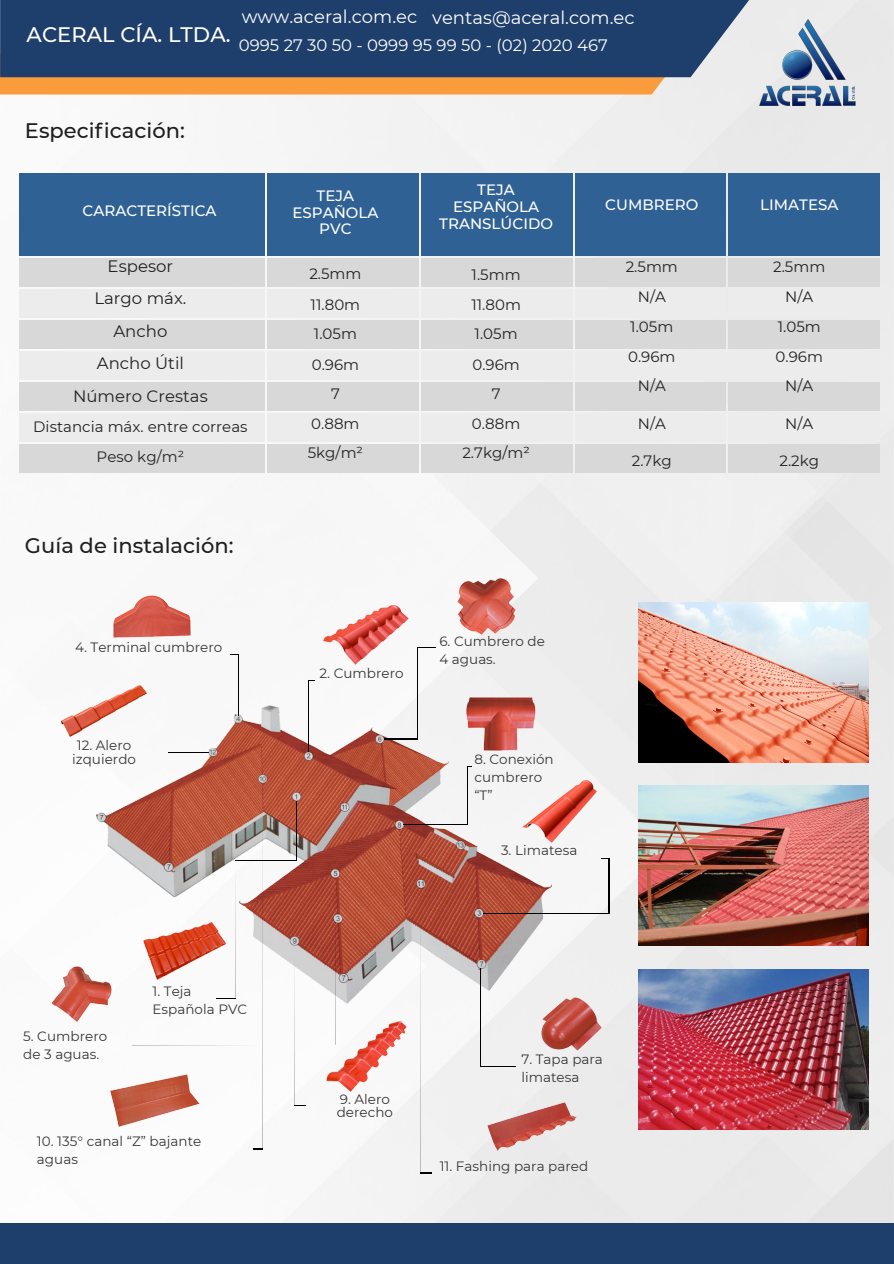
<style>
.page{position:relative;width:894px;height:1264px;background:#fff}
.page>*{position:absolute;margin:0;border:0;box-sizing:border-box;transform-origin:0 0}
.t1{font:500 21px "Montserrat";color:#1e1e1e}
.t2{font:500 21px "Montserrat";color:#fff}
.t3{font:18px "Montserrat";color:#fff}
.t4{font:16.5px/32.7px "Montserrat";color:#212121;text-align:center}
.t5{font:16.5px "Montserrat";color:#fff}
.t6{font:15px/29.8px "Montserrat";color:#212121;text-align:center}
.t7{font:500 15px/16.8px "Montserrat";color:#fff;text-align:center}
.t8{font:13.5px/18px "Montserrat";color:#363636}
</style>
<div class="page">
<img style="left:0;top:0;width:893px;height:1223px">
<div style="left:0;top:1223px;width:893px;height:40px;background:#1e3f6b"></div>
<div style="left:19px;top:173px;width:245px;height:82px;background:#306194"></div>
<div style="left:267px;top:173px;width:152px;height:82px;background:#306194"></div>
<div style="left:422px;top:173px;width:150px;height:82px;background:#306194"></div>
<div style="left:19px;top:258px;width:245px;height:28px;background:#d8d8d8"></div>
<div style="left:267px;top:258px;width:152px;height:28px;background:#d8d8d8"></div>
<div style="left:422px;top:258px;width:150px;height:28px;background:#d8d8d8"></div>
<div style="left:19px;top:289px;width:245px;height:28px;background:#ececec"></div>
<div style="left:267px;top:289px;width:152px;height:28px;background:#ececec"></div>
<div style="left:422px;top:289px;width:150px;height:28px;background:#ececec"></div>
<div style="left:19px;top:320px;width:245px;height:28px;background:#d8d8d8"></div>
<div style="left:267px;top:320px;width:152px;height:28px;background:#d8d8d8"></div>
<div style="left:422px;top:320px;width:150px;height:28px;background:#d8d8d8"></div>
<div style="left:19px;top:351px;width:245px;height:28px;background:#ececec"></div>
<div style="left:267px;top:351px;width:152px;height:28px;background:#ececec"></div>
<div style="left:422px;top:351px;width:150px;height:28px;background:#ececec"></div>
<div style="left:19px;top:382px;width:245px;height:28px;background:#d8d8d8"></div>
<div style="left:267px;top:382px;width:152px;height:28px;background:#d8d8d8"></div>
<div style="left:422px;top:382px;width:150px;height:28px;background:#d8d8d8"></div>
<div style="left:19px;top:413px;width:245px;height:28px;background:#ececec"></div>
<div style="left:267px;top:413px;width:152px;height:28px;background:#ececec"></div>
<div style="left:422px;top:413px;width:150px;height:28px;background:#ececec"></div>
<div style="left:19px;top:444px;width:245px;height:28px;background:#d8d8d8"></div>
<div style="left:267px;top:444px;width:152px;height:28px;background:#d8d8d8"></div>
<div style="left:422px;top:444px;width:150px;height:28px;background:#d8d8d8"></div>
<div style="left:575px;top:173px;width:150px;height:82px;background:#306194"></div>
<div style="left:575px;top:258px;width:150px;height:28px;background:#d8d8d8"></div>
<div style="left:575px;top:289px;width:150px;height:28px;background:#ececec"></div>
<div style="left:575px;top:320px;width:150px;height:28px;background:#d8d8d8"></div>
<div style="left:575px;top:351px;width:150px;height:28px;background:#ececec"></div>
<div style="left:575px;top:382px;width:150px;height:28px;background:#d8d8d8"></div>
<div style="left:575px;top:413px;width:150px;height:28px;background:#ececec"></div>
<div style="left:575px;top:444px;width:150px;height:28px;background:#d8d8d8"></div>
<div style="left:728px;top:173px;width:151px;height:82px;background:#306194"></div>
<div style="left:728px;top:258px;width:151px;height:28px;background:#d8d8d8"></div>
<div style="left:728px;top:289px;width:151px;height:28px;background:#ececec"></div>
<div style="left:728px;top:320px;width:151px;height:28px;background:#d8d8d8"></div>
<div style="left:728px;top:351px;width:151px;height:28px;background:#ececec"></div>
<div style="left:728px;top:382px;width:151px;height:28px;background:#d8d8d8"></div>
<div style="left:728px;top:413px;width:151px;height:28px;background:#ececec"></div>
<div style="left:728px;top:444px;width:151px;height:28px;background:#d8d8d8"></div>
<img style="left:96px;top:705px;width:455px;height:298px">
<hr style="left:239px;top:654px;width:1px;height:61px;background:#000">
<img style="left:324px;top:605px;width:84px;height:59px">
<img style="left:522px;top:780px;width:74px;height:62px">
<img style="left:326px;top:1021px;width:80px;height:70px">
<hr style="left:132px;top:1044px;width:203px;height:1px;background:#000">
<img style="left:62px;top:685px;width:84px;height:51px">
<img style="left:487px;top:1102px;width:89px;height:48px">
<img style="left:111px;top:1074px;width:89px;height:52px">
<img style="left:467px;top:697px;width:68px;height:53px">
<img style="left:541px;top:997px;width:60px;height:53px">
<img style="left:458px;top:578px;width:57px;height:56px">
<img style="left:52px;top:966px;width:59px;height:55px">
<img style="left:114px;top:595px;width:76px;height:42px">
<img style="left:144px;top:922px;width:82px;height:57px">
<hr style="left:168px;top:752px;width:40px;height:1px;background:#000">
<hr style="left:294px;top:945px;width:1px;height:159px;background:#000">
<hr style="left:262px;top:784px;width:1px;height:364px;background:#000">
<hr style="left:296px;top:801px;width:1px;height:59px;background:#000">
<hr style="left:235px;top:860px;width:61px;height:1px;background:#000">
<hr style="left:235px;top:860px;width:1px;height:138px;background:#000">
<svg style="left:216px;top:998px;width:20px;height:1px"></svg>
<hr style="left:308px;top:680px;width:1px;height:71px;background:#000">
<hr style="left:335px;top:878px;width:1px;height:166px;background:#000">
<hr style="left:384px;top:739px;width:33px;height:1px;background:#000">
<hr style="left:417px;top:648px;width:1px;height:91px;background:#000">
<svg style="left:417px;top:647px;width:18px;height:1px"></svg>
<hr style="left:420px;top:888px;width:1px;height:284px;background:#000">
<hr style="left:403px;top:824px;width:64px;height:1px;background:#000">
<hr style="left:467px;top:766px;width:1px;height:58px;background:#000">
<hr style="left:480px;top:969px;width:1px;height:97px;background:#000">
<hr style="left:480px;top:1066px;width:35px;height:1px;background:#000">
<hr style="left:483px;top:913px;width:126px;height:1px;background:#000">
<hr style="left:608px;top:858px;width:1px;height:55px;background:#000">
<img style="left:759px;top:20px;width:96px;height:85px">
<svg style="left:0;top:77px;width:681px;height:17px"></svg>
<div style="left:0;top:0;width:749px;height:77px;background:#1e3f6b"></div>
<img style="left:638px;top:969px;width:229px;height:160px">
<img style="left:638px;top:786px;width:229px;height:159px">
<img style="left:638px;top:602px;width:229px;height:160px">
<p class="t2" style="left:27px;top:22px;width:205px">ACERAL CÍA. LTDA.</p>
<p class="t3" style="left:242px;top:6px;width:177px">www.aceral.com.ec</p>
<p class="t3" style="left:432px;top:6px;width:204px">ventas@aceral.com.ec</p>
<p class="t5" style="left:239px;top:35px;width:370px">0995 27 30 50 - 0999 95 99 50 - (02) 2020 467</p>
<p class="t1" style="left:25px;top:118px;width:161px">Especificación:</p>
<p class="t7" style="left:83px;top:202px;width:135px">CARACTERÍSTICA</p>
<p class="t4" style="left:73px;top:249px;width:136px">Espesor<br>Largo máx.<br>Ancho<br>Ancho Útil<br>Número Crestas</p>
<p class="t6" style="left:33px;top:412px;width:216px;line-height:29.2px">Distancia máx. entre correas<br>Peso kg/m²</p>
<p class="t1" style="left:25px;top:532px;width:210px">Guía de instalación:</p>
<p class="t8" style="left:75px;top:638px;width:148px">4. Terminal cumbrero</p>
<p class="t8" style="left:72px;top:738px;width:65px;line-height:13.5px;text-align:center">12. Alero izquierdo</p>
<p class="t7" style="left:292px;top:187px;width:88px">TEJA<br>ESPAÑOLA<br>PVC</p>
<p class="t6" style="left:307px;top:259px;width:57px">2.5mm<br>11.80m<br>1.05m<br>0.96m<br>7<br>0.88m<br>5kg/m²</p>
<p class="t7" style="left:439px;top:181px;width:115px">TEJA<br>ESPAÑOLA<br>TRANSLÚCIDO</p>
<p class="t6" style="left:462px;top:259px;width:69px">1.5mm<br>11.80m<br>1.05m<br>0.96m<br>7<br>0.88m<br>2.7kg/m²</p>
<p class="t7" style="left:605px;top:196px;width:95px">CUMBRERO</p>
<p class="t6" style="left:625px;top:252px;width:54px">2.5mm<br>N/A<br>1.05m<br>0.96m<br>N/A</p>
<p class="t6" style="left:637px;top:408px;width:30px">N/A</p>
<p class="t6" style="left:631px;top:445px;width:41px">2.7kg</p>
<p class="t8" style="left:319px;top:664px;width:86px">2. Cumbrero</p>
<p class="t8" style="left:439px;top:632px;width:107px">6. Cumbrero de<br>4 aguas.</p>
<p class="t8" style="left:474px;top:749px;width:81px">8. Conexión cumbrero “T”</p>
<p class="t8" style="left:501px;top:841px;width:78px">3. Limatesa</p>
<p class="t8" style="left:23px;top:1027px;width:86px">5. Cumbrero de 3 aguas.</p>
<p class="t8" style="left:152px;top:981px;width:96px">1. Teja<br>Española PVC</p>
<p class="t8" style="left:37px;top:1131px;width:166px">10. 135° canal “Z” bajante aguas</p>
<p class="t8" style="left:337px;top:1092px;width:58px;line-height:13.5px">9. Alero derecho</p>
<p class="t8" style="left:521px;top:1049px;width:83px">7. Tapa para limatesa</p>
<p class="t8" style="left:439px;top:1157px;width:150px">11. Fashing para pared</p>
<p class="t7" style="left:760px;top:196px;width:80px">LIMATESA</p>
<p class="t6" style="left:773px;top:252px;width:54px">2.5mm<br>N/A<br>1.05m<br>0.96m<br>N/A</p>
<p class="t6" style="left:785px;top:408px;width:30px">N/A</p>
<p class="t6" style="left:779px;top:445px;width:41px">2.2kg</p>
</div>
